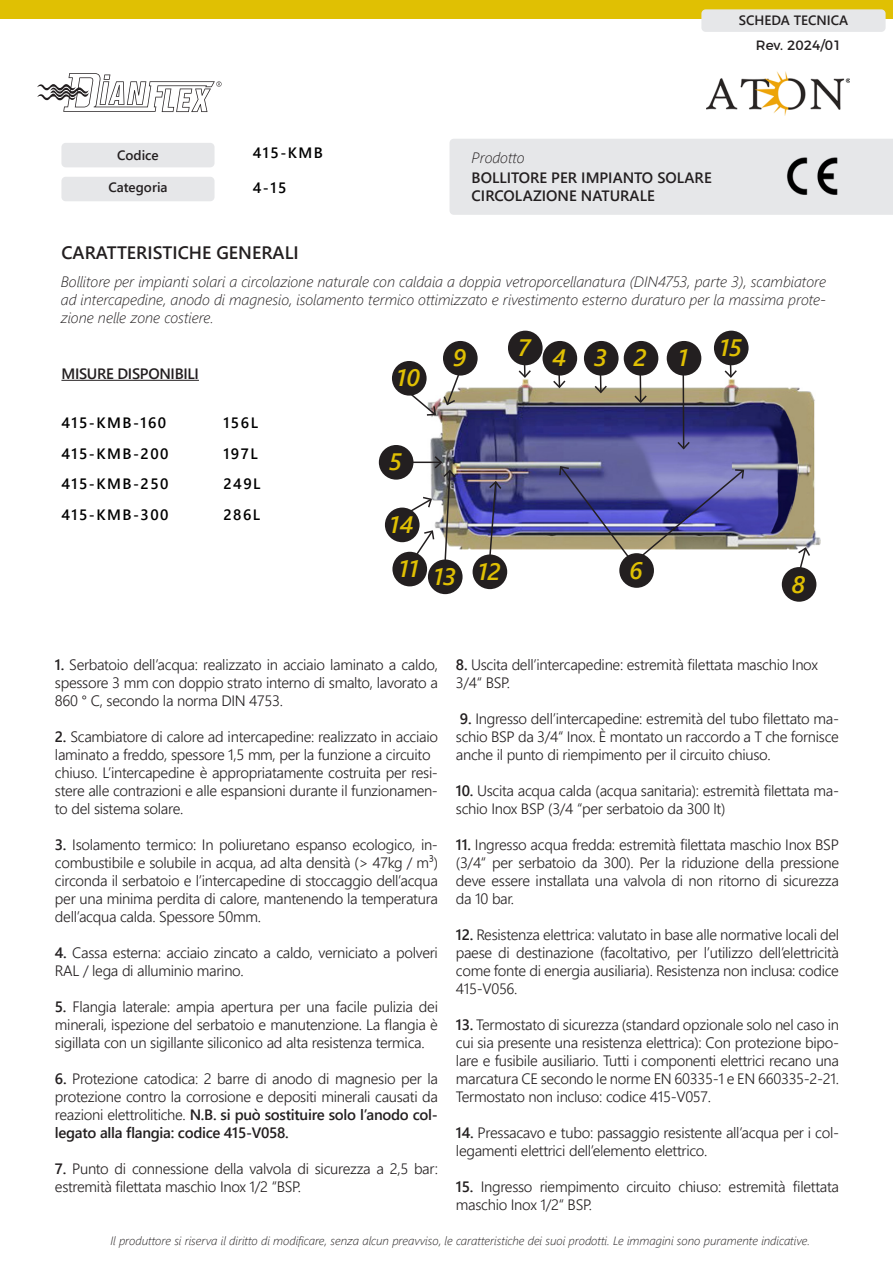
<style>
.page{position:relative;width:893px;height:1263px;background:#fff}
.page>*{position:absolute;margin:0;border:0;box-sizing:border-box;transform-origin:0 0}
.t1{font:italic 23.7px "Webly Sleek UI Semibold";color:#e0c003}
.t2{font:18px "Webly Sleek UI Semibold";color:#231f20}
.t3{font:15px/18px "Webly Sleek UI Semilight";letter-spacing:-.02em;color:#231f20;text-align:justify}
.t4{font:italic 15px/18px "Webly Sleek UI Light";color:#231f20;text-align:justify}
.t5{font:15px "Webly Sleek UI Semibold";letter-spacing:.1em;color:#000}
.t6{font:15px "Webly Sleek UI Semibold";color:#231f20}
.t7{font:15px "Webly Sleek UI Semibold";letter-spacing:-.02em;color:#231f20}
.t8{font:13.5px "Webly Sleek UI Semibold";color:#231f20}
.t9{font:13.5px "Montserrat";color:#231f20}
.t10{font:italic 12px "Webly Sleek UI Light";color:#231f20}
.s1{font-family:"Webly Sleek UI Semibold"}
</style>
<div class="page">
<div style="left:449px;top:139px;width:444px;height:76px;background:#e6e7e9"></div>
<svg style="left:37px;top:73px;width:185px;height:39px"></svg>
<div style="left:61px;top:143px;width:154px;height:24px;background:#e6e7e9;border-radius:4px"></div>
<div style="left:61px;top:177px;width:154px;height:24px;background:#e6e7e9;border-radius:4px"></div>
<div style="left:0;top:0;width:893px;height:19px;background:#e0c003"></div>
<div style="left:701px;top:9px;width:185px;height:23px;background:#e6e7e9;border-radius:4px"></div>
<img style="left:706px;top:72px;width:144px;height:43px">
<img style="left:430px;top:378px;width:391px;height:172px">
<div style="left:443px;top:341px;width:35px;height:35px;background:#231f20;border-radius:50%"></div>
<div style="left:542px;top:341px;width:35px;height:35px;background:#231f20;border-radius:50%"></div>
<svg style="left:552px;top:373px;width:15px;height:16px"></svg>
<div style="left:508px;top:331px;width:35px;height:34px;background:#231f20;border-radius:50%"></div>
<svg style="left:517px;top:363px;width:15px;height:16px"></svg>
<div style="left:714px;top:331px;width:35px;height:34px;background:#231f20;border-radius:50%"></div>
<svg style="left:723px;top:363px;width:15px;height:16px"></svg>
<div style="left:584px;top:341px;width:35px;height:35px;background:#231f20;border-radius:50%"></div>
<hr style="left:600px;top:372px;width:2px;height:20px;background:#231f20">
<svg style="left:593px;top:384px;width:15px;height:10px"></svg>
<div style="left:624px;top:341px;width:34px;height:35px;background:#231f20;border-radius:50%"></div>
<hr style="left:640px;top:372px;width:1px;height:30px;background:#231f20">
<svg style="left:633px;top:394px;width:15px;height:10px"></svg>
<div style="left:667px;top:341px;width:34px;height:35px;background:#231f20;border-radius:50%"></div>
<hr style="left:682px;top:372px;width:2px;height:76px;background:#231f20">
<svg style="left:676px;top:440px;width:15px;height:11px"></svg>
<div style="left:379px;top:445px;width:34px;height:35px;background:#231f20;border-radius:50%"></div>
<div style="left:392px;top:361px;width:35px;height:35px;background:#231f20;border-radius:50%"></div>
<svg style="left:406px;top:370px;width:55px;height:47px"></svg>
<div style="left:782px;top:567px;width:34px;height:35px;background:#231f20;border-radius:50%"></div>
<svg style="left:796px;top:546px;width:15px;height:26px"></svg>
<div style="left:385px;top:508px;width:35px;height:34px;background:#231f20;border-radius:50%"></div>
<div style="left:392px;top:552px;width:35px;height:34px;background:#231f20;border-radius:50%"></div>
<div style="left:428px;top:559px;width:35px;height:35px;background:#231f20;border-radius:50%"></div>
<svg style="left:402px;top:455px;width:55px;height:113px"></svg>
<div style="left:473px;top:554px;width:34px;height:35px;background:#231f20;border-radius:50%"></div>
<svg style="left:488px;top:480px;width:15px;height:81px"></svg>
<div style="left:619px;top:553px;width:35px;height:35px;background:#231f20;border-radius:50%"></div>
<svg style="left:558px;top:465px;width:187px;height:100px"></svg>
<hr style="left:61px;top:380px;width:138px;height:1px;background:#231f20">
<img style="left:784px;top:157px;width:55px;height:38px">
<p class="t8" style="left:739px;top:10px;width:111px">SCHEDA TECNICA</p>
<p class="t8" style="left:117px;top:145px;width:43px">Codice</p>
<p class="t8" style="left:108px;top:177px;width:61px">Categoria</p>
<p class="t5" style="left:253px;top:142px;width:72px">415-KMB</p>
<p class="t5" style="left:253px;top:176px;width:35px">4-15</p>
<p class="t2" style="left:61px;top:239px;width:239px">CARATTERISTICHE GENERALI</p>
<p class="t4" style="left:472px;top:148px;width:55px">Prodotto</p>
<p class="t6" style="left:472px;top:166px;width:242px">BOLLITORE PER IMPIANTO SOLARE</p>
<p class="t6" style="left:472px;top:184px;width:185px">CIRCOLAZIONE NATURALE</p>
<p class="t9" style="left:756px;top:35px;width:87px">Rev. 2024/01</p>
<p class="t4" style="left:61px;top:272px;width:767px">Bollitore per impianti solari a circolazione naturale con caldaia a doppia vetroporcellanatura (DIN4753, parte 3), scambiatore ad intercapedine, anodo di magnesio, isolamento termico ottimizzato e rivestimento esterno duraturo per la massima prote&shy;zione nelle zone costiere.</p>
<p class="t7" style="left:61px;top:362px;width:139px">MISURE DISPONIBILI</p>
<p class="t5" style="left:61px;top:411px;width:106px">415-KMB-160</p>
<p class="t5" style="left:223px;top:411px;width:36px">156L</p>
<p class="t5" style="left:61px;top:442px;width:109px">415-KMB-200</p>
<p class="t5" style="left:223px;top:442px;width:36px">197L</p>
<p class="t5" style="left:61px;top:473px;width:109px">415-KMB-250</p>
<p class="t5" style="left:223px;top:473px;width:39px">249L</p>
<p class="t5" style="left:61px;top:503px;width:109px">415-KMB-300</p>
<p class="t5" style="left:223px;top:503px;width:38px">286L</p>
<p class="t1" style="left:397px;top:361px;width:25px">10</p>
<p class="t1" style="left:389px;top:445px;width:13px">5</p>
<p class="t1" style="left:519px;top:331px;width:13px">7</p>
<p class="t1" style="left:720px;top:331px;width:23px">15</p>
<p class="t1" style="left:453px;top:341px;width:15px">9</p>
<p class="t1" style="left:552px;top:341px;width:15px">4</p>
<p class="t1" style="left:595px;top:341px;width:13px">3</p>
<p class="t1" style="left:634px;top:341px;width:14px">2</p>
<p class="t1" style="left:678px;top:341px;width:11px">1</p>
<p class="t1" style="left:390px;top:508px;width:25px">14</p>
<p class="t1" style="left:399px;top:552px;width:21px">11</p>
<p class="t1" style="left:434px;top:560px;width:23px">13</p>
<p class="t1" style="left:478px;top:555px;width:23px">12</p>
<p class="t1" style="left:629px;top:553px;width:14px">6</p>
<p class="t1" style="left:792px;top:567px;width:15px">8</p>
<p class="t3" style="left:55px;top:655px;width:385px"><span class="s1">1.</span> Serbatoio dell’acqua: realizzato in acciaio laminato a caldo, spessore 3 mm con doppio strato interno di smalto, lavorato a 860 ° C, secondo la norma DIN 4753.</p>
<p class="t3" style="left:55px;top:727px;width:385px"><span class="s1">2.</span> Scambiatore di calore ad intercapedine: realizzato in acciaio laminato a freddo, spessore 1,5 mm, per la funzione a circuito</p>
<p class="t3" style="left:55px;top:763px;width:384px">chiuso. L’intercapedine è appropriatamente costruita per resi&shy;stere alle contrazioni e alle espansioni durante il funzionamen&shy;to del sistema solare.</p>
<p class="t3" style="left:55px;top:835px;width:385px"><span class="s1">3.</span> Isolamento termico: In poliuretano espanso ecologico, in&shy;combustibile e solubile in acqua, ad alta densità (&gt; 47kg / m³) circonda il serbatoio e l’intercapedine di stoccaggio dell’acqua per una minima perdita di calore, mantenendo la temperatura dell’acqua calda. Spessore 50mm.</p>
<p class="t3" style="left:55px;top:943px;width:384px"><span class="s1">4.</span> Cassa esterna: acciaio zincato a caldo, verniciato a polveri<br>RAL / lega di alluminio marino.</p>
<p class="t3" style="left:55px;top:997px;width:385px"><span class="s1">5.</span> Flangia laterale: ampia apertura per una facile pulizia dei minerali, ispezione del serbatoio e manutenzione. La flangia è sigillata con un sigillante siliconico ad alta resistenza termica.</p>
<p class="t3" style="left:55px;top:1069px;width:385px"><span class="s1">6.</span> Protezione catodica: 2 barre di anodo di magnesio per la protezione contro la corrosione e depositi minerali causati da reazioni elettrolitiche. <span class="s1">N.B. si può sostituire solo l’anodo col&shy;legato alla flangia: codice 415-V058.</span></p>
<p class="t3" style="left:55px;top:1159px;width:385px"><span class="s1">7.</span> Punto di connessione della valvola di sicurezza a 2,5 bar: estremità filettata maschio Inox 1/2 “BSP.</p>
<p class="t3" style="left:456px;top:655px;width:363px"><span class="s1">8.</span> Uscita dell’intercapedine: estremità filettata maschio Inox</p>
<p class="t3" style="left:456px;top:673px;width:56px">3/4“ BSP.</p>
<p class="t3" style="left:456px;top:709px;width:384px"><span class="s1">9.</span> Ingresso dell’intercapedine: estremità del tubo filettato ma&shy;schio BSP da 3/4“ Inox. È montato un raccordo a T che fornisce anche il punto di riempimento per il circuito chiuso.</p>
<p class="t3" style="left:456px;top:781px;width:384px"><span class="s1">10.</span> Uscita acqua calda (acqua sanitaria): estremità filettata ma&shy;schio Inox BSP (3/4 “per serbatoio da 300 lt)</p>
<p class="t3" style="left:456px;top:835px;width:385px"><span class="s1">11.</span> Ingresso acqua fredda: estremità filettata maschio Inox BSP (3/4“ per serbatoio da 300). Per la riduzione della pressione deve essere installata una valvola di non ritorno di sicurezza da 10 bar.</p>
<p class="t3" style="left:456px;top:925px;width:385px"><span class="s1">12.</span> Resistenza elettrica: valutato in base alle normative locali del paese di destinazione (facoltativo, per l’utilizzo dell’elettricità come fonte di energia ausiliaria). Resistenza non inclusa: codice 415-V056.</p>
<p class="t3" style="left:456px;top:1015px;width:385px"><span class="s1">13.</span> Termostato di sicurezza (standard opzionale solo nel caso in cui sia presente una resistenza elettrica): Con protezione bipo&shy;lare e fusibile ausiliario. Tutti i componenti elettrici recano una marcatura CE secondo le norme EN 60335-1 e EN 660335-2-21.</p>
<p class="t3" style="left:456px;top:1087px;width:257px">Termostato non incluso: codice 415-V057.</p>
<p class="t3" style="left:456px;top:1123px;width:384px"><span class="s1">14.</span> Pressacavo e tubo: passaggio resistente all’acqua per i col&shy;legamenti elettrici dell’elemento elettrico.</p>
<p class="t3" style="left:456px;top:1177px;width:385px"><span class="s1">15.</span> Ingresso riempimento circuito chiuso: estremità filettata maschio Inox 1/2“ BSP.</p>
<p class="t10" style="left:110px;top:1232px;width:701px">Il produttore si riserva il diritto di modificare, senza alcun preavviso, le caratteristiche dei suoi prodotti. Le immagini sono puramente indicative.</p>
</div>
